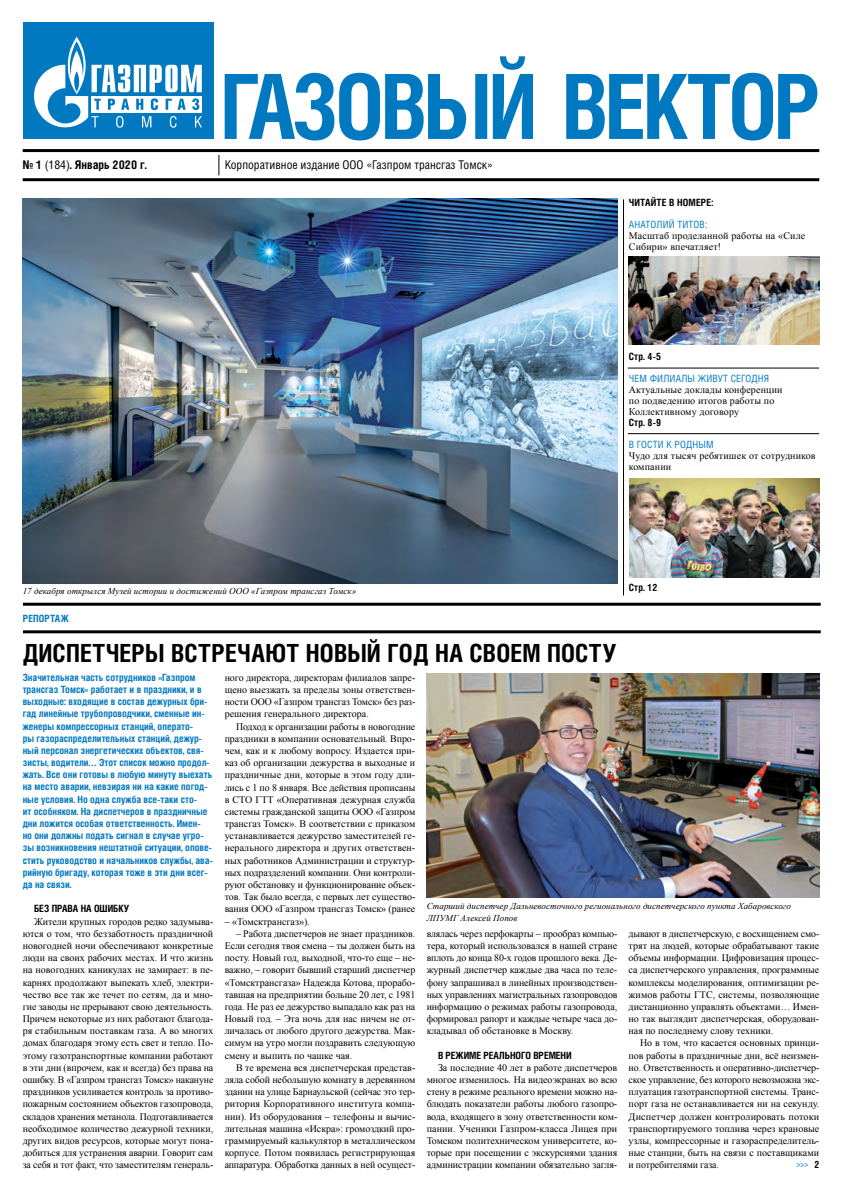
<style>
.page{position:relative;width:842px;height:1191px;background:#fff}
.page>*{position:absolute;margin:0;border:0;box-sizing:border-box;transform-origin:0 0}
.t1{font:700 25px "Helios Cond";letter-spacing:.01em;color:#000}
.t2{font:12px "Helios Cond C";color:#000}
.t3{font:700 12px "Helios Cond C";color:#000}
.t4{font:10px/12.2px "Times New Roman";letter-spacing:-.005em;color:#000;text-align:justify}
.t5{font:700 10px/12.2px "Helios Cond C";color:#0079c1}
.t6{font:10px/11px "Times New Roman";letter-spacing:.015em;color:#000}
.t7{font:700 10px "Helios Cond C";letter-spacing:.015em;color:#000}
.t8{font:10px "Helios Cond C";letter-spacing:.015em;color:#0079c1}
.t9{font:700 10px "Helios Cond C";letter-spacing:-.005em;color:#000}
.t10{font:700 10px "Helios Cond";letter-spacing:.01em;color:#0079c1}
.t11{font:700 10px "Times New Roman";color:#0079c1}
.t12{font:italic 9px/12px "Times New Roman";letter-spacing:.005em;color:#000}
.s1{font-weight:400}
</style>
<div class="page">
<hr style="left:23px;top:149px;width:796px;height:3px;background:#000">
<hr style="left:23px;top:178px;width:796px;height:3px;background:#000">
<svg style="left:219px;top:155px;width:1px;height:20px"></svg>
<div style="left:23px;top:23px;width:190px;height:116px;background:#0079c1"></div>
<svg style="left:34px;top:37px;width:168px;height:91px"></svg>
<svg style="left:225px;top:73px;width:262px;height:67px"></svg>
<svg style="left:493px;top:56px;width:40px;height:83px"></svg>
<svg style="left:566px;top:73px;width:251px;height:67px"></svg>
<hr style="left:623px;top:199px;width:1px;height:396px;background:#000">
<hr style="left:628px;top:368px;width:191px;height:1px;background:#000">
<hr style="left:628px;top:433px;width:191px;height:1px;background:#000">
<img style="left:629px;top:257px;width:190px;height:87px">
<img style="left:629px;top:478px;width:190px;height:99px">
<img style="left:23px;top:199px;width:594px;height:384px">
<hr style="left:23px;top:602px;width:798px;height:3px;background:#000">
<hr style="left:23px;top:630px;width:798px;height:3px;background:#000">
<img style="left:427px;top:673px;width:392px;height:224px">
<p class="t3" style="left:23px;top:157px;width:126px">№ 1 <span class="s1">(184)</span>. Январь 2020 г.</p>
<p class="t2" style="left:225px;top:157px;width:270px">Корпоративное издание ООО «Газпром трансгаз Томск»</p>
<p class="t7" style="left:629px;top:196px;width:86px">Читайте в номере:</p>
<p class="t8" style="left:629px;top:218px;width:80px">Анатолий Титов:</p>
<p class="t6" style="left:629px;top:230px;width:178px">Масштаб проделанной работы на «Силе<br>Сибири» впечатляет!</p>
<p class="t7" style="left:629px;top:350px;width:34px">Стр. 4-5</p>
<p class="t8" style="left:629px;top:372px;width:142px">Чем филиалы живут сегодня</p>
<p class="t6" style="left:629px;top:384px;width:155px">Актуальные доклады конференции по подведению итогов работы по<br>Коллективному договору</p>
<p class="t7" style="left:629px;top:416px;width:34px">Стр. 8-9</p>
<p class="t8" style="left:629px;top:438px;width:86px">В гости к родным</p>
<p class="t6" style="left:629px;top:450px;width:188px">Чудо для тысяч ребятишек от сотрудников компании</p>
<p class="t12" style="left:23px;top:585px;width:335px">17 декабря открылся Музей истории и достижений ООО «Газпром трансгаз Томск»</p>
<p class="t10" style="left:23px;top:613px;width:47px">Репортаж</p>
<h1 class="t1" style="left:23px;top:638px;width:595px">Диспетчеры встречают Новый год на своем посту</h1>
<p class="t7" style="left:629px;top:581px;width:30px">Стр. 12</p>
<p class="t5" style="left:23px;top:671px;width:192px">Значительная часть сотрудников «Газпром трансгаз Томск» работает и в праздники, и в выходные: входящие в состав дежурных бри&shy;гад линейные трубопроводчики, сменные ин&shy;женеры компрессорных станций, операто-<br>ры газораспределительных станций, дежур&shy;ный персонал энергетических объектов, свя&shy;зисты, водители… Этот список можно продол&shy;жать. Все они готовы в любую минуту выехать на место аварии, невзирая ни на какие погод&shy;ные условия. Но одна служба все-таки сто-<br>ит особняком. На диспетчеров в праздничные дни ложится особая ответственность. Имен-<br>но они должны подать сигнал в случае угро&shy;зы возникновения нештатной ситуации, опове&shy;стить руководство и начальников службы, ава&shy;рийную бригаду, которая тоже в эти дни всег&shy;да на связи.</p>
<p class="t7" style="left:34px;top:902px;width:96px">Без права на ошибку</p>
<p class="t4" style="left:23px;top:915px;width:192px;text-indent:11px">Жители крупных городов редко задумыва&shy;ются о том, что беззаботность праздничной новогодней ночи обеспечивают конкретные люди на своих рабочих местах. И что жизнь на новогодних каникулах не замирает: в пе&shy;карнях продолжают выпекать хлеб, электри&shy;чество все так же течет по сетям, да и мно&shy;гие заводы не прерывают свою деятельность.<br>Причем некоторые из них работают благода&shy;ря стабильным поставкам газа. А во многих домах благодаря этому есть свет и тепло. По&shy;этому газотранспортные компании работают в эти дни (впрочем, как и всегда) без права на ошибку. В «Газпром трансгаз Томск» накануне праздников усиливается контроль за противо&shy;пожарным состоянием объектов газопровода, складов хранения метанола. Подготавливается необходимое количество дежурной техники, других видов ресурсов, которые могут пона&shy;добиться для устранения аварии. Говорит сам за себя и тот факт, что заместителям генераль-</p>
<p class="t4" style="left:225px;top:671px;width:192px">ного директора, директорам филиалов запре&shy;щено выезжать за пределы зоны ответствен&shy;ности ООО «Газпром трансгаз Томск» без раз&shy;решения генерального директора.</p>
<p class="t4" style="left:225px;top:720px;width:192px;text-indent:11px">Подход к организации работы в новогодние праздники в компании основательный. Впро&shy;чем, как и к любому вопросу. Издается при&shy;каз об организации дежурства в выходные и праздничные дни, которые в этом году дли&shy;лись с 1 по 8 января. Все действия прописаны в СТО ГТТ «Оперативная дежурная служба системы гражданской защиты ООО «Газпром трансгаз Томск». В соответствии с приказом устанавливается дежурство заместителей ге&shy;нерального директора и других ответствен&shy;ных работников Администрации и структур&shy;ных подразделений компании. Они контроли&shy;руют обстановку и функционирование объек&shy;тов. Так было всегда, с первых лет существо&shy;вания ООО «Газпром трансгаз Томск» (ранее</p>
<p class="t4" style="left:225px;top:915px;width:87px">– «Томсктрансгаз»).</p>
<p class="t4" style="left:225px;top:927px;width:192px;text-indent:11px">– Работа диспетчеров не знает праздников.<br>Если сегодня твоя смена – ты должен быть на посту. Новый год, выходной, что-то еще – не&shy;важно, – говорит бывший старший диспетчер «Томсктрансгаза» Надежда Котова, прорабо&shy;тавшая на предприятии больше 20 лет, с 1981 года. Не раз ее дежурство выпадало как раз на Новый год. – Эта ночь для нас ничем не от&shy;личалась от любого другого дежурства. Мак&shy;симум на утро могли поздравить следующую смену и выпить по чашке чая.</p>
<p class="t4" style="left:225px;top:1061px;width:192px;text-indent:11px">В те времена вся диспетчерская представ&shy;ляла собой небольшую комнату в деревянном здании на улице Барнаульской (сейчас это тер&shy;ритория Корпоративного института компа&shy;нии). Из оборудования – телефоны и вычис&shy;лительная машина «Искра»: громоздкий про&shy;граммируемый калькулятор в металлическом корпусе. Потом появилась регистрирующая аппаратура. Обработка данных в ней осущест-</p>
<p class="t12" style="left:427px;top:899px;width:366px">Старший диспетчер Дальневосточного регионального диспетчерского пункта Хабаровского<br>ЛПУМГ Алексей Попов</p>
<p class="t4" style="left:427px;top:927px;width:192px">влялась через перфокарты – прообраз компью&shy;тера, который использовался в нашей стране вплоть до конца 80-х годов прошлого века. Де&shy;журный диспетчер каждые два часа по теле&shy;фону запрашивал в линейных производствен&shy;ных управлениях магистральных газопроводов информацию о режимах работы газопровода, формировал рапорт и каждые четыре часа до&shy;кладывал об обстановке в Москву.</p>
<p class="t9" style="left:438px;top:1049px;width:135px">В режиме реального времени</p>
<p class="t4" style="left:427px;top:1061px;width:192px;text-indent:11px">За последние 40 лет в работе диспетчеров многое изменилось. На видеоэкранах во всю стену в режиме реального времени можно на&shy;блюдать показатели работы любого газопро&shy;вода, входящего в зону ответственности ком&shy;пании. Ученики Газпром-класса Лицея при Томском политехническом университете, ко&shy;торые при посещении с экскурсиями здания администрации компании обязательно загля-</p>
<p class="t4" style="left:629px;top:927px;width:192px">дывают в диспетчерскую, с восхищением смо&shy;трят на людей, которые обрабатывают такие объемы информации. Цифровизация процес&shy;са диспетчерского управления, программные комплексы моделирования, оптимизации ре&shy;жимов работы ГТС, системы, позволяющие дистанционно управлять объектами… Имен&shy;но так выглядит диспетчерская, оборудован&shy;ная по последнему слову техники.</p>
<p class="t4" style="left:629px;top:1036px;width:192px;text-indent:11px">Но в том, что касается основных принци&shy;пов работы в праздничные дни, всё неизмен&shy;но. Ответственность и оперативно-диспетчер&shy;ское управление, без которого невозможна экс&shy;плуатация газотранспортной системы. Транс&shy;порт газа не останавливается ни на секунду.<br>Диспетчер должен контролировать потоки транспортируемого топлива через крановые узлы, компрессорные и газораспределитель&shy;ные станции, быть на связи с поставщиками и потребителями газа.</p>
<p class="t7" style="left:814px;top:1158px;width:6px">2</p>
<p class="t11" style="left:808px;top:1162px;width:7px;rotate:90deg">^^^</p>
</div>
